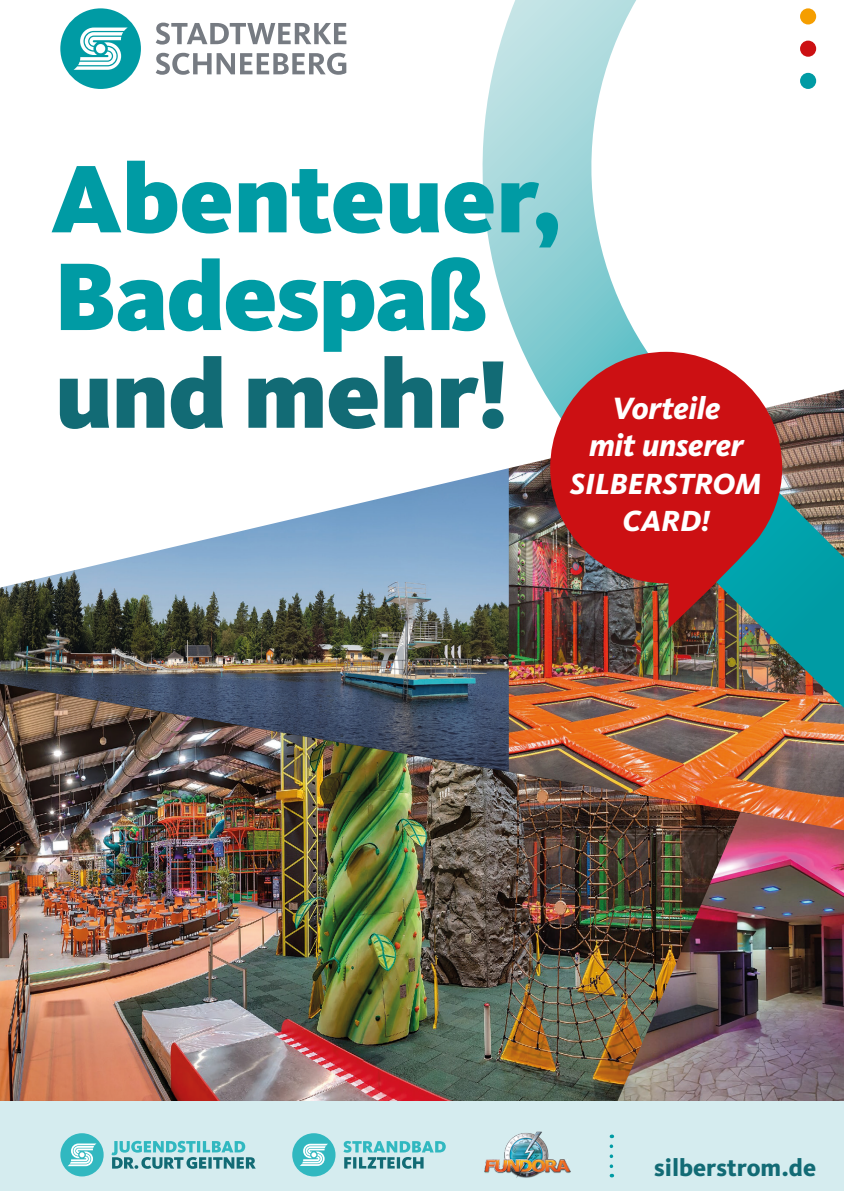
<style>
.page{position:relative;width:844px;height:1191px;background:#fff}
.page>*{position:absolute;margin:0;border:0;box-sizing:border-box;transform-origin:0 0}
.t1{font:900 99.4px/97.6px "Kievit OT";letter-spacing:-.005em;color:#009ba4}
.t2{font:900 99.4px "Kievit OT";letter-spacing:-.01em;color:#126b75}
.t3{font:italic 800 32.02px/37.3px "Kievit OT";letter-spacing:-.005em;color:#fff;text-align:center}
.t4{font:italic 800 30.28px/37.3px "Kievit OT";letter-spacing:-.01em;color:#fff;text-align:center}
.t5{font:800 24.85px "Kievit OT";color:#126b75}
.s1{font-family:"Myriad Pro";font-weight:700;font-size:28px;color:#0a6ab3}
</style>
<div class="page">
<img style="left:753px;top:708px;width:90px;height:104px">
<img style="left:0;top:587px;width:450px;height:97px">
<svg style="left:3px;top:80px;width:447px;height:507px"></svg>
<img style="left:0;top:684px;width:753px;height:417px">
<img style="left:615px;top:812px;width:228px;height:289px">
<div style="left:0;top:1101px;width:843px;height:90px;background:#d5ecef"></div>
<div style="left:292px;top:1133px;width:43px;height:43px;background:#31b8c0;border-radius:50%"></div>
<svg style="left:301px;top:1143px;width:27px;height:22px"></svg>
<svg style="left:343px;top:1140px;width:102px;height:28px"></svg>
<div style="left:60px;top:1133px;width:44px;height:43px;background:#31b8c0;border-radius:50%"></div>
<svg style="left:68px;top:1143px;width:28px;height:23px"></svg>
<svg style="left:111px;top:1140px;width:145px;height:28px"></svg>
<img style="left:484px;top:1131px;width:87px;height:47px">
<svg style="left:609px;top:1146px;width:4px;height:31px"></svg>
<img style="left:450px;top:75px;width:393px;height:633px">
<svg style="left:550px;top:352px;width:232px;height:276px;background:#ad3637"></svg>
<div style="left:799px;top:73px;width:17px;height:16px;background:#009ba4;border-radius:50%"></div>
<div style="left:60px;top:8px;width:81px;height:81px;background:#009ba4;border-radius:50%"></div>
<svg style="left:60px;top:0;width:757px;height:75px"></svg>
<h1 class="t1" style="left:51px;top:149px;width:514px">Abenteuer,<br>Badespaß</h1>
<h1 class="t2" style="left:55px;top:334px;width:455px">und mehr!</h1>
<p class="t3" style="left:589px;top:389px;width:156px">Vorteile mit unserer</p>
<p class="t4" style="left:570px;top:465px;width:193px">SILBERSTROM<br>CARD!</p>
<p class="t5" style="left:654px;top:1153px;width:183px">silberstrom.de<span class="s1">51</span></p>
</div>
